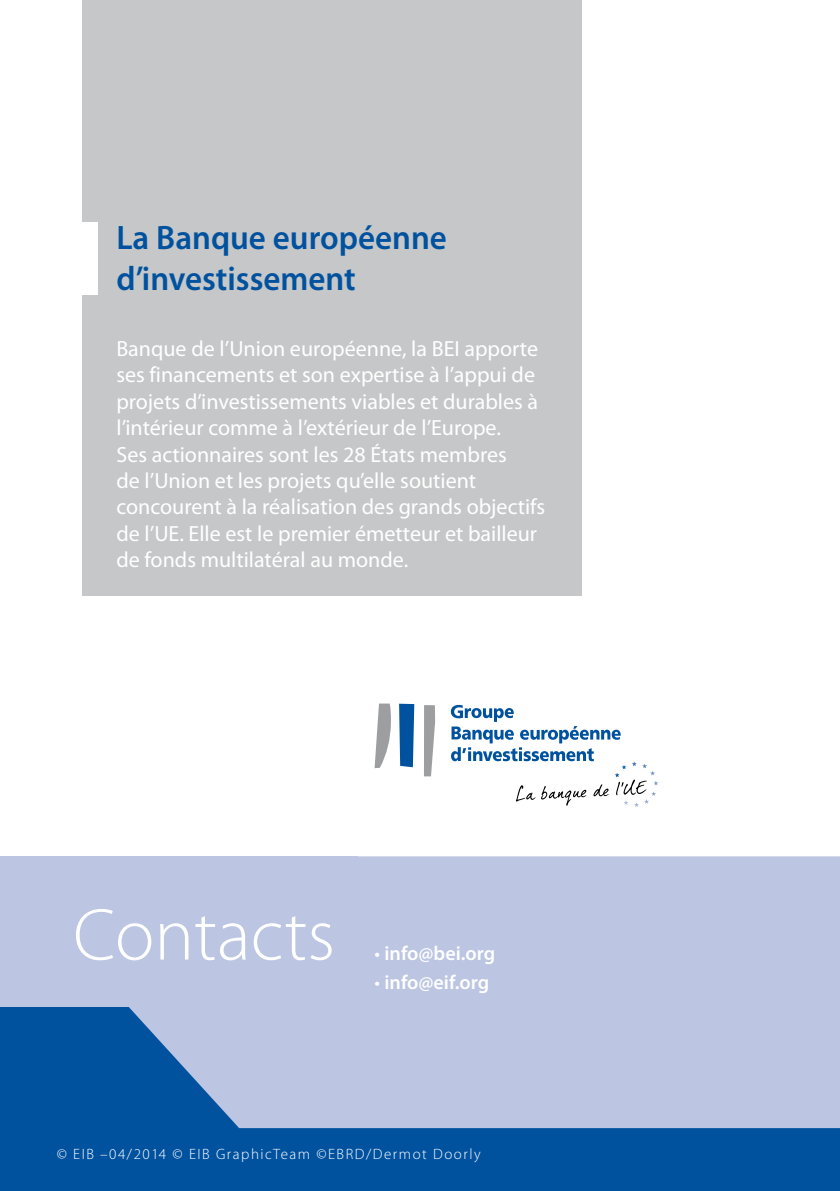
<style>
.page{position:relative;width:840px;height:1191px;background:#fff}
.page>*{position:absolute;margin:0;border:0;box-sizing:border-box;transform-origin:0 0}
.t1{font:300 74px "Myriad Pro";color:#fff}
.t2{font:600 34px/40.8px "Myriad Pro";color:#00529f}
.t3{font:22px/26.4px "Myriad Pro";color:#fff}
.t4{font:600 20px "Myriad Pro";color:#fff}
.t5{font:300 15px "Myriad Pro";letter-spacing:.1em;color:#fff}
.s1{font-weight:400}
</style>
<div class="page">
<div style="left:0;top:1023px;width:839px;height:168px;background:#00529f"></div>
<div style="left:82px;top:0;width:499px;height:595px;background:#c6c7c8"></div>
<svg style="left:0;top:856px;width:839px;height:272px;background:#a4b6d8"></svg>
<div style="left:40px;top:222px;width:57px;height:73px;background:#fff"></div>
<svg style="left:374px;top:703px;width:17px;height:65px"></svg>
<svg style="left:399px;top:703px;width:15px;height:64px"></svg>
<svg style="left:424px;top:705px;width:11px;height:71px"></svg>
<svg style="left:450px;top:705px;width:208px;height:102px"></svg>
<div style="left:0;top:856px;width:357px;height:151px;background:#bcc5e1"></div>
<h2 class="t2" style="left:116px;top:216px;width:332px">La Banque européenne d’investissement</h2>
<p class="t3" style="left:116px;top:335px;width:430px">Banque de l’Union européenne, la BEI apporte ses financements et son expertise à l’appui de projets d’investissements viables et durables à l’intérieur comme à l’extérieur de l’Europe.<br>Ses actionnaires sont les 28 États membres<br>de l’Union et les projets qu’elle soutient concourent à la réalisation des grands objectifs de l’UE. Elle est le premier émetteur et bailleur de fonds multilatéral au monde.</p>
<h1 class="t1" style="left:73px;top:894px;width:263px">Contacts</h1>
<p class="t4" style="left:374px;top:941px;width:122px"><span class="s1">•</span> info@bei.org</p>
<p class="t4" style="left:374px;top:969px;width:116px"><span class="s1">•</span> info@eif.org</p>
<p class="t5" style="left:57px;top:1145px;width:425px">© EIB –04/2014 © EIB GraphicTeam ©EBRD/Dermot Doorly</p>
</div>
